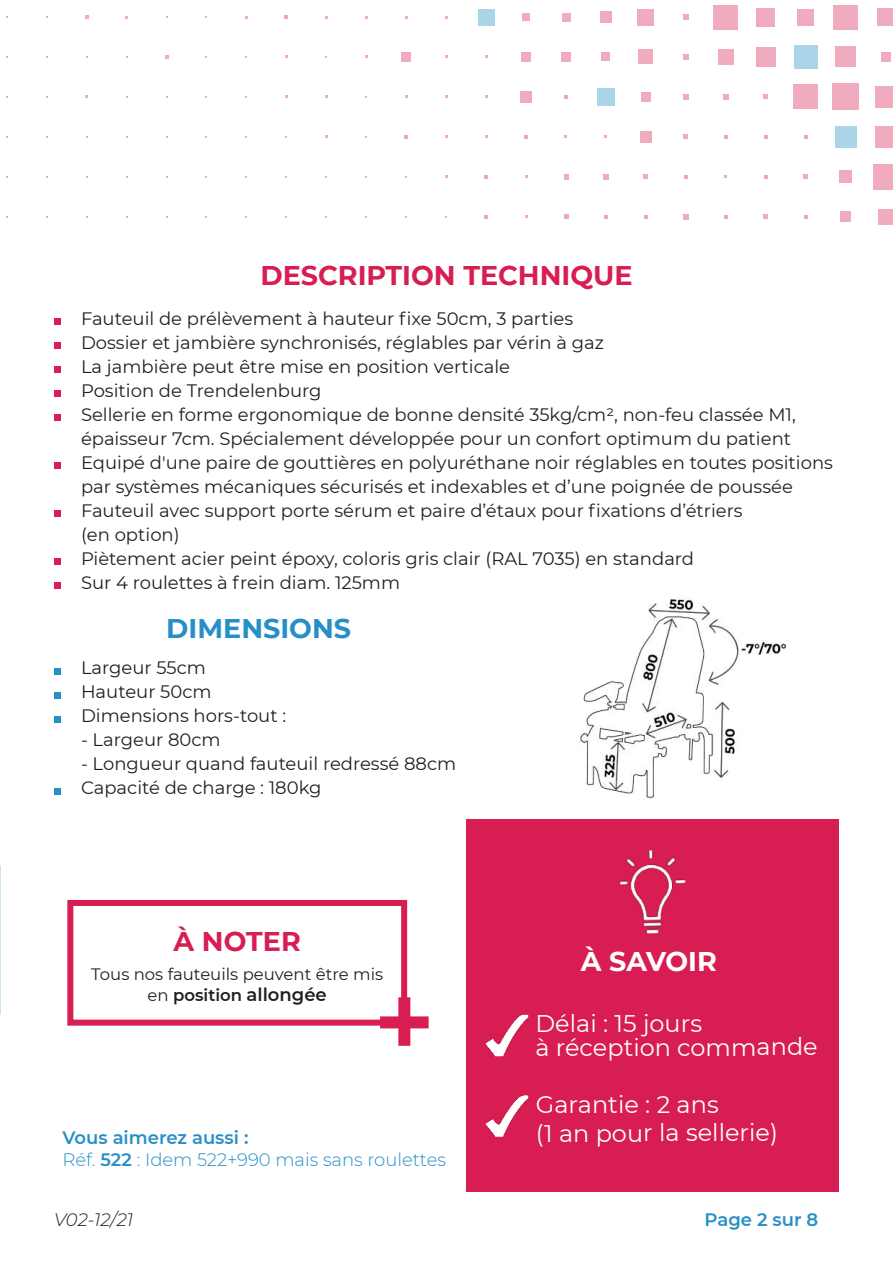
<style>
.page{position:relative;width:893px;height:1263px;background:#fff}
.page>*{position:absolute;margin:0;border:0;box-sizing:border-box;transform-origin:0 0}
.t1{font:700 27px "Montserrat";color:#d71d52}
.t2{font:700 27px "Montserrat";color:#278fc7}
.t3{font:700 27px "Montserrat";letter-spacing:-.005em;color:#fff}
.t4{font:24px/23.9px "Montserrat";letter-spacing:-.005em;color:#fff}
.t5{font:18px/24px "Montserrat";color:#231f20}
.t6{font:300 18px/21.6px "Montserrat";color:#278fc7}
.t7{font:italic 300 18px "Montserrat";color:#231f20}
.t8{font:600 18px "Montserrat";color:#278fc7}
.t9{font:16.5px/21.6px "Montserrat";color:#231f20;text-align:center}
.s1{font-weight:600}
.s2{font-weight:600;font-size:18px}
</style>
<div class="page">
<div style="left:878px;top:209px;width:14px;height:16px;background:#f0abbf"></div>
<div style="left:873px;top:164px;width:19px;height:25px;background:#f0abbf"></div>
<div style="left:875px;top:126px;width:17px;height:21px;background:#f0abbf"></div>
<div style="left:875px;top:86px;width:17px;height:22px;background:#f0abbf"></div>
<div style="left:881px;top:52px;width:9px;height:10px;background:#f0abbf"></div>
<div style="left:877px;top:8px;width:15px;height:18px;background:#f0abbf"></div>
<div style="left:840px;top:212px;width:11px;height:10px;background:#f0abbf"></div>
<div style="left:839px;top:171px;width:13px;height:12px;background:#f0abbf"></div>
<div style="left:835px;top:126px;width:21px;height:22px;background:#abd5e9"></div>
<div style="left:832px;top:84px;width:27px;height:26px;background:#f0abbf"></div>
<div style="left:835px;top:47px;width:21px;height:20px;background:#f0abbf"></div>
<div style="left:833px;top:5px;width:25px;height:24px;background:#f0abbf"></div>
<svg style="left:804px;top:215px;width:4px;height:4px"></svg>
<svg style="left:803px;top:175px;width:5px;height:4px"></svg>
<svg style="left:804px;top:135px;width:4px;height:4px"></svg>
<div style="left:793px;top:84px;width:25px;height:25px;background:#f0abbf"></div>
<div style="left:794px;top:45px;width:23px;height:24px;background:#abd5e9"></div>
<div style="left:797px;top:9px;width:17px;height:16px;background:#f0abbf"></div>
<svg style="left:763px;top:214px;width:5px;height:5px"></svg>
<svg style="left:764px;top:175px;width:4px;height:4px"></svg>
<svg style="left:764px;top:135px;width:4px;height:4px"></svg>
<svg style="left:764px;top:95px;width:4px;height:4px"></svg>
<div style="left:756px;top:47px;width:20px;height:20px;background:#f0abbf"></div>
<div style="left:756px;top:8px;width:19px;height:18px;background:#f0abbf"></div>
<svg style="left:724px;top:215px;width:3px;height:4px"></svg>
<svg style="left:724px;top:135px;width:3px;height:4px"></svg>
<svg style="left:723px;top:94px;width:5px;height:6px"></svg>
<div style="left:718px;top:49px;width:15px;height:16px;background:#f0abbf"></div>
<div style="left:713px;top:5px;width:25px;height:24px;background:#f0abbf"></div>
<svg style="left:683px;top:214px;width:5px;height:5px"></svg>
<svg style="left:684px;top:175px;width:4px;height:4px"></svg>
<svg style="left:684px;top:135px;width:4px;height:4px"></svg>
<svg style="left:683px;top:94px;width:5px;height:6px"></svg>
<svg style="left:683px;top:54px;width:5px;height:5px"></svg>
<svg style="left:683px;top:14px;width:6px;height:6px"></svg>
<svg style="left:644px;top:215px;width:4px;height:4px"></svg>
<svg style="left:644px;top:175px;width:4px;height:4px"></svg>
<div style="left:640px;top:131px;width:11px;height:11px;background:#f0abbf"></div>
<div style="left:641px;top:92px;width:9px;height:9px;background:#f0abbf"></div>
<div style="left:639px;top:50px;width:14px;height:14px;background:#f0abbf"></div>
<div style="left:638px;top:9px;width:16px;height:16px;background:#f0abbf"></div>
<svg style="left:604px;top:215px;width:4px;height:4px"></svg>
<svg style="left:603px;top:174px;width:6px;height:5px"></svg>
<div style="left:597px;top:88px;width:18px;height:18px;background:#abd5e9"></div>
<div style="left:602px;top:53px;width:8px;height:8px;background:#f0abbf"></div>
<div style="left:600px;top:11px;width:11px;height:12px;background:#f0abbf"></div>
<svg style="left:564px;top:214px;width:4px;height:5px"></svg>
<svg style="left:564px;top:174px;width:4px;height:5px"></svg>
<svg style="left:564px;top:95px;width:4px;height:4px"></svg>
<div style="left:561px;top:52px;width:9px;height:9px;background:#f0abbf"></div>
<div style="left:562px;top:13px;width:8px;height:8px;background:#f0abbf"></div>
<svg style="left:524px;top:135px;width:4px;height:3px"></svg>
<div style="left:520px;top:91px;width:12px;height:11px;background:#f0abbf"></div>
<div style="left:521px;top:52px;width:10px;height:10px;background:#f0abbf"></div>
<div style="left:522px;top:13px;width:8px;height:8px;background:#f0abbf"></div>
<svg style="left:484px;top:215px;width:4px;height:4px"></svg>
<svg style="left:484px;top:175px;width:4px;height:3px"></svg>
<div style="left:478px;top:9px;width:16px;height:16px;background:#abd5e9"></div>
<svg style="left:404px;top:135px;width:4px;height:4px"></svg>
<div style="left:401px;top:52px;width:10px;height:10px;background:#f0abbf"></div>
<svg style="left:285px;top:15px;width:3px;height:4px"></svg>
<svg style="left:165px;top:55px;width:3px;height:4px"></svg>
<svg style="left:85px;top:15px;width:3px;height:4px"></svg>
<svg style="left:54px;top:668px;width:6px;height:6px"></svg>
<svg style="left:54px;top:692px;width:6px;height:6px"></svg>
<svg style="left:54px;top:716px;width:6px;height:6px"></svg>
<svg style="left:54px;top:788px;width:6px;height:6px"></svg>
<div style="left:54px;top:318px;width:6px;height:7px;background:#d71d52"></div>
<div style="left:54px;top:342px;width:6px;height:7px;background:#d71d52"></div>
<div style="left:54px;top:366px;width:6px;height:7px;background:#d71d52"></div>
<div style="left:54px;top:390px;width:6px;height:7px;background:#d71d52"></div>
<div style="left:54px;top:414px;width:6px;height:7px;background:#d71d52"></div>
<div style="left:54px;top:462px;width:6px;height:7px;background:#d71d52"></div>
<div style="left:54px;top:510px;width:6px;height:7px;background:#d71d52"></div>
<div style="left:54px;top:558px;width:6px;height:7px;background:#d71d52"></div>
<div style="left:54px;top:582px;width:6px;height:7px;background:#d71d52"></div>
<div style="left:467px;top:820px;width:372px;height:372px;background:#d71d52"></div>
<img style="left:485px;top:1015px;width:43px;height:41px">
<img style="left:485px;top:1095px;width:43px;height:42px">
<img style="left:620px;top:850px;width:66px;height:84px">
<img style="left:579px;top:599px;width:207px;height:200px">
<div style="left:67px;top:900px;width:340px;height:126px;border:6px solid #d71d52"></div>
<div style="left:398px;top:997px;width:12px;height:49px;background:#d71d52"></div>
<div style="left:380px;top:1016px;width:49px;height:12px;background:#d71d52"></div>
<h1 class="t1" style="left:260px;top:256px;width:374px">DESCRIPTION TECHNIQUE</h1>
<p class="t5" style="left:81px;top:306px;width:753px">Fauteuil de prélèvement à hauteur fixe 50cm, 3 parties<br>Dossier et jambière synchronisés, réglables par vérin à gaz<br>La jambière peut être mise en position verticale<br>Position de Trendelenburg<br>Sellerie en forme ergonomique de bonne densité 35kg/cm2, non-feu classée M1, épaisseur 7cm. Spécialement développée pour un confort optimum du patient Equipé d'une paire de gouttières en polyuréthane noir réglables en toutes positions par systèmes mécaniques sécurisés et indexables et d’une poignée de poussée Fauteuil avec support porte sérum et paire d’étaux pour fixations d’étriers<br>(en option)<br>Piètement acier peint époxy, coloris gris clair (RAL 7035) en standard<br>Sur 4 roulettes à frein diam. 125mm</p>
<h1 class="t2" style="left:166px;top:608px;width:186px">DIMENSIONS</h1>
<p class="t5" style="left:81px;top:655px;width:207px">Largeur 55cm<br>Hauteur 50cm<br>Dimensions hors-tout :</p>
<p class="t5" style="left:81px;top:727px;width:141px">- Largeur 80cm</p>
<p class="t5" style="left:81px;top:751px;width:377px">- Longueur quand fauteuil redressé 88cm<br>Capacité de charge : 180kg</p>
<h1 class="t1" style="left:174px;top:922px;width:129px">À NOTER</h1>
<p class="t9" style="left:91px;top:962px;width:293px">Tous nos fauteuils peuvent être mis en <span class="s1">position</span> <span class="s2">allongée</span></p>
<p class="t6" style="left:62px;top:1126px;width:385px"><span class="s1">Vous aimerez aussi :<br></span>Réf. <span class="s1">522</span> : Idem 522+990 mais sans roulettes</p>
<h1 class="t3" style="left:581px;top:942px;width:138px">À SAVOIR</h1>
<h2 class="t4" style="left:535px;top:1011px;width:284px">Délai : 15 jours<br>à réception commande</h2>
<h2 class="t4" style="left:536px;top:1089px;width:244px;line-height:28.3px">Garantie : 2 ans<br>(1 an pour la sellerie)</h2>
<p class="t7" style="left:54px;top:1208px;width:81px">V02-12/21</p>
<p class="t8" style="left:705px;top:1207px;width:115px">Page 2 sur 8</p>
</div>
